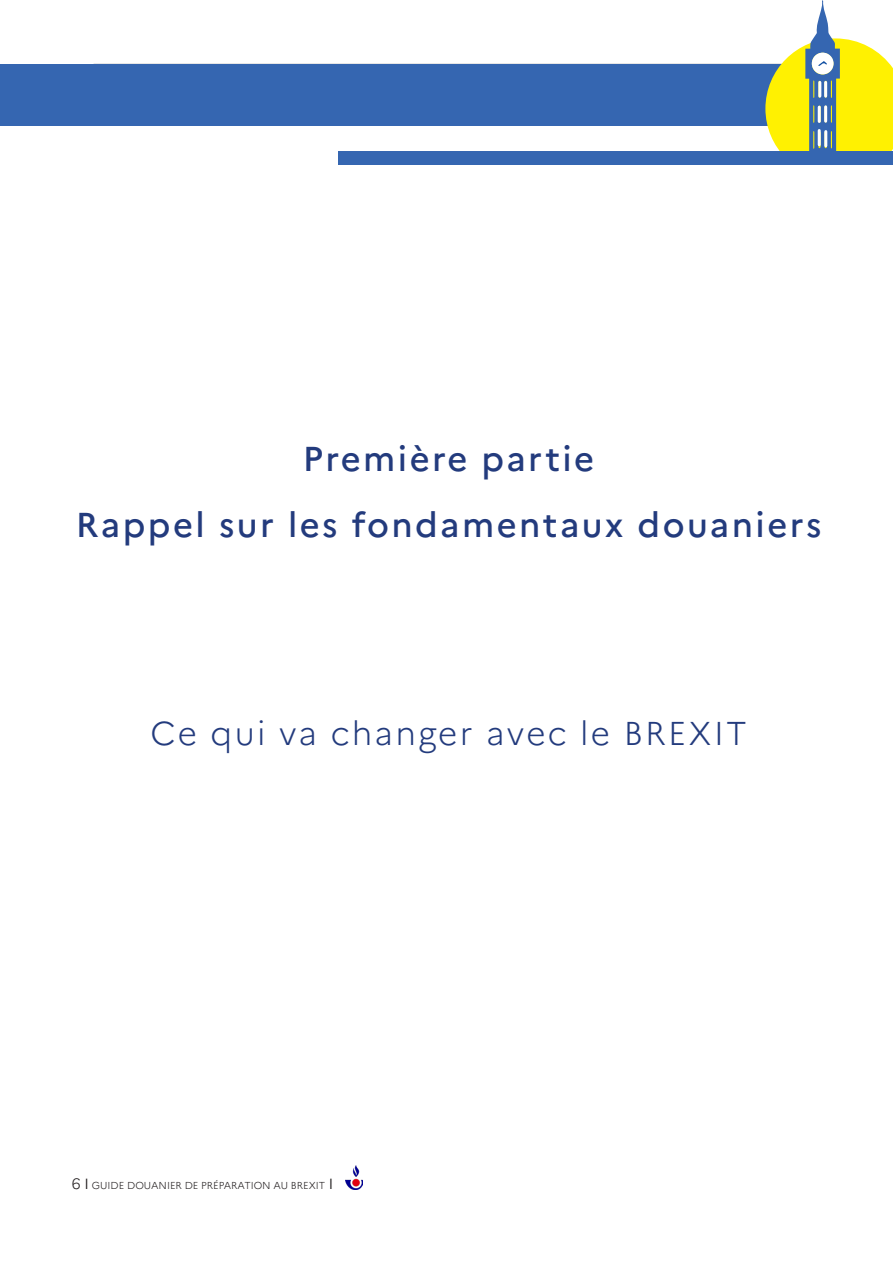
<style>
.page{position:relative;width:893px;height:1263px;background:#fff}
.page>*{position:absolute;margin:0;border:0;box-sizing:border-box;transform-origin:0 0}
.t1{font:500 34.5px "Marianne";letter-spacing:.07em;color:#233b7d}
.t2{font:300 33px "Marianne";letter-spacing:.07em;color:#233b7d}
.t3{font:300 10.05px "Marianne";color:#231f20}
.s1{font-size:15px}
.s2{font-weight:400;font-size:14.7px}
</style>
<div class="page">
<div style="left:0;top:64px;width:797px;height:62px;background:#3566b1"></div>
<svg style="left:765px;top:0;width:128px;height:152px"></svg>
<hr style="left:818px;top:82px;width:3px;height:14px;background:#fff">
<hr style="left:824px;top:82px;width:3px;height:14px;background:#fff">
<hr style="left:818px;top:107px;width:3px;height:14px;background:#fff">
<hr style="left:824px;top:107px;width:3px;height:14px;background:#fff">
<div style="left:339px;top:152px;width:554px;height:13px;background:#3566b1"></div>
<hr style="left:824px;top:132px;width:3px;height:14px;background:#fff">
<hr style="left:818px;top:130px;width:3px;height:15px;background:#fff">
<img style="left:346px;top:1166px;width:17px;height:24px">
<p class="t1" style="left:303px;top:437px;width:293px">Première partie</p>
<p class="t1" style="left:76px;top:503px;width:747px">Rappel sur les fondamentaux douaniers</p>
<p class="t2" style="left:151px;top:713px;width:598px">Ce qui va changer avec le BREXIT</p>
<p class="t3" style="left:72px;top:1179px;width:262px"><span class="s1">6</span> <span class="s2">I</span> GUIDE DOUANIER DE PRÉPARATION AU BREXIT <span class="s2">I</span></p>
</div>
